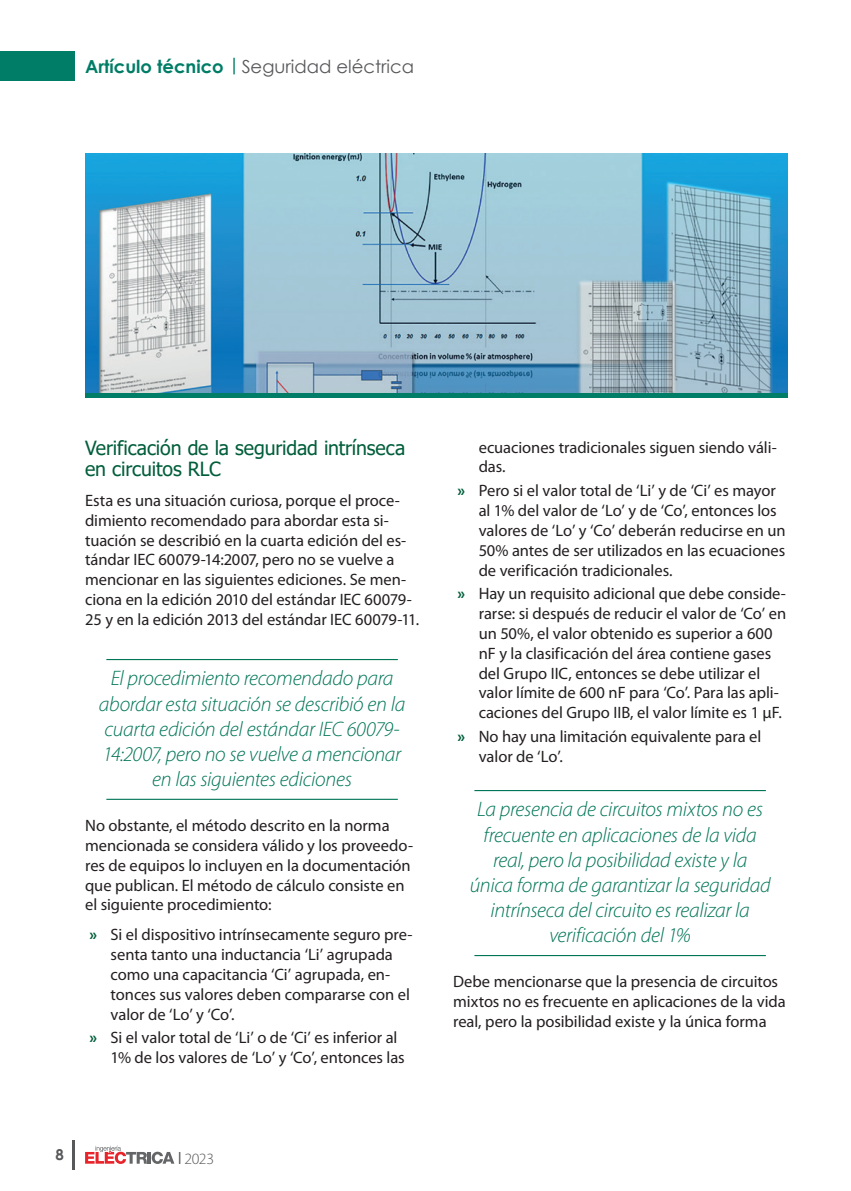
<style>
.page{position:relative;width:851px;height:1191px;background:#fff}
.page>*{position:absolute;margin:0;border:0;box-sizing:border-box;transform-origin:0 0}
.Destacado{font:italic 300 21px/25.2px "Myriad Pro";letter-spacing:-.015em;color:#007557;text-align:center}
.Subtitulo{font:19.5px/21px "Tahoma";letter-spacing:-.005em;color:#005e3b}
.General_Tema{font:18px "Century Gothic";color:#57585a}
.Texto{font:16.5px/19.8px "Myriad Pro";letter-spacing:-.005em;color:#231f20}
.t1{font:300 15.75px "Myriad Pro";color:#57585a}
.t2{font:700 15px "Century Gothic";color:#57585a}
.s1{font-weight:700;color:#007d67}
.s2{font-weight:700;color:#005e3b}
</style>
<div class="page">
<hr style="left:72px;top:1140px;width:2px;height:29px;background:#57585a">
<svg style="left:85px;top:1145px;width:89px;height:19px"></svg>
<div style="left:0;top:51px;width:74px;height:30px;background:#007d67"></div>
<hr style="left:106px;top:659px;width:292px;height:1px;background:#007557">
<hr style="left:106px;top:798px;width:292px;height:2px;background:#007557">
<hr style="left:474px;top:790px;width:291px;height:1px;background:#007557">
<hr style="left:474px;top:955px;width:291px;height:1px;background:#007557">
<img style="left:85px;top:153px;width:702px;height:240px">
<div style="left:85px;top:393px;width:702px;height:5px;background:#007d67"></div>
<p class="General_Tema" style="left:85px;top:54px;width:330px"><span class="s1">Artículo técnico |</span>Seguridad eléctrica</p>
<p class="Subtitulo" style="left:85px;top:438px;width:321px">Verificación de la seguridad intrínseca en circuitos RLC</p>
<p class="Texto" style="left:85px;top:491px;width:335px">Esta es una situación curiosa, porque el proce&shy;dimiento recomendado para abordar esta si&shy;tuación se describió en la cuarta edición del es&shy;tándar IEC 60079-14:2007, pero no se vuelve a mencionar en las siguientes ediciones. Se men&shy;ciona en la edición 2010 del estándar IEC 60079- 25 y en la edición 2013 del estándar IEC 60079-11.</p>
<p class="Destacado" style="left:99px;top:665px;width:308px">El procedimiento recomendado para abordar esta situación se describió en la cuarta edición del estándar IEC 60079- 14:2007, pero no se vuelve a mencionar en las siguientes ediciones</p>
<p class="Texto" style="left:85px;top:816px;width:329px">No obstante, el método descrito en la norma mencionada se considera válido y los proveedo&shy;res de equipos lo incluyen en la documentación que publican. El método de cálculo consiste en el siguiente procedimiento:</p>
<p class="Texto" style="left:111px;top:925px;width:303px;text-indent:-21px"><span class="s2">»</span> Si el dispositivo intrínsecamente seguro pre&shy;senta tanto una inductancia ‘Li’ agrupada como una capacitancia ‘Ci’ agrupada, en&shy;tonces sus valores deben compararse con el valor de ‘Lo’ y ‘Co’.</p>
<p class="Texto" style="left:111px;top:1028px;width:295px;text-indent:-21px"><span class="s2">»</span> Si el valor total de ‘Li’ o de ‘Ci’ es inferior al<br>1% de los valores de ‘Lo’ y ‘Co’, entonces las</p>
<p class="t2" style="left:55px;top:1143px;width:10px">8</p>
<p class="t1" style="left:178px;top:1149px;width:37px"><sup>|</sup> 2023</p>
<p class="Texto" style="left:478px;top:437px;width:299px">ecuaciones tradicionales siguen siendo váli&shy;das.</p>
<p class="Texto" style="left:478px;top:481px;width:308px;text-indent:-21px"><span class="s2">»</span> Pero si el valor total de ‘Li’ y de ‘Ci’ es mayor al 1% del valor de ‘Lo’ y de ‘Co’, entonces los valores de ‘Lo’ y ‘Co’ deberán reducirse en un 50% antes de ser utilizados en las ecuaciones de verificación tradicionales.</p>
<p class="Texto" style="left:478px;top:584px;width:309px;text-indent:-21px"><span class="s2">»</span> Hay un requisito adicional que debe conside&shy;rarse: si después de reducir el valor de ‘Co’ en un 50%, el valor obtenido es superior a 600 nF y la clasificación del área contiene gases del Grupo IIC, entonces se debe utilizar el valor límite de 600 nF para ‘Co’. Para las apli&shy;caciones del Grupo IIB, el valor límite es 1 μF.</p>
<p class="Texto" style="left:478px;top:727px;width:284px;text-indent:-21px"><span class="s2">»</span> No hay una limitación equivalente para el valor de ‘Lo’.</p>
<p class="Destacado" style="left:469px;top:796px;width:302px">La presencia de circuitos mixtos no es frecuente en aplicaciones de la vida real, pero la posibilidad existe y la única forma de garantizar la seguridad intrínseca del circuito es realizar la verificación del 1%</p>
<p class="Texto" style="left:453px;top:972px;width:334px">Debe mencionarse que la presencia de circuitos mixtos no es frecuente en aplicaciones de la vida real, pero la posibilidad existe y la única forma</p>
</div>
